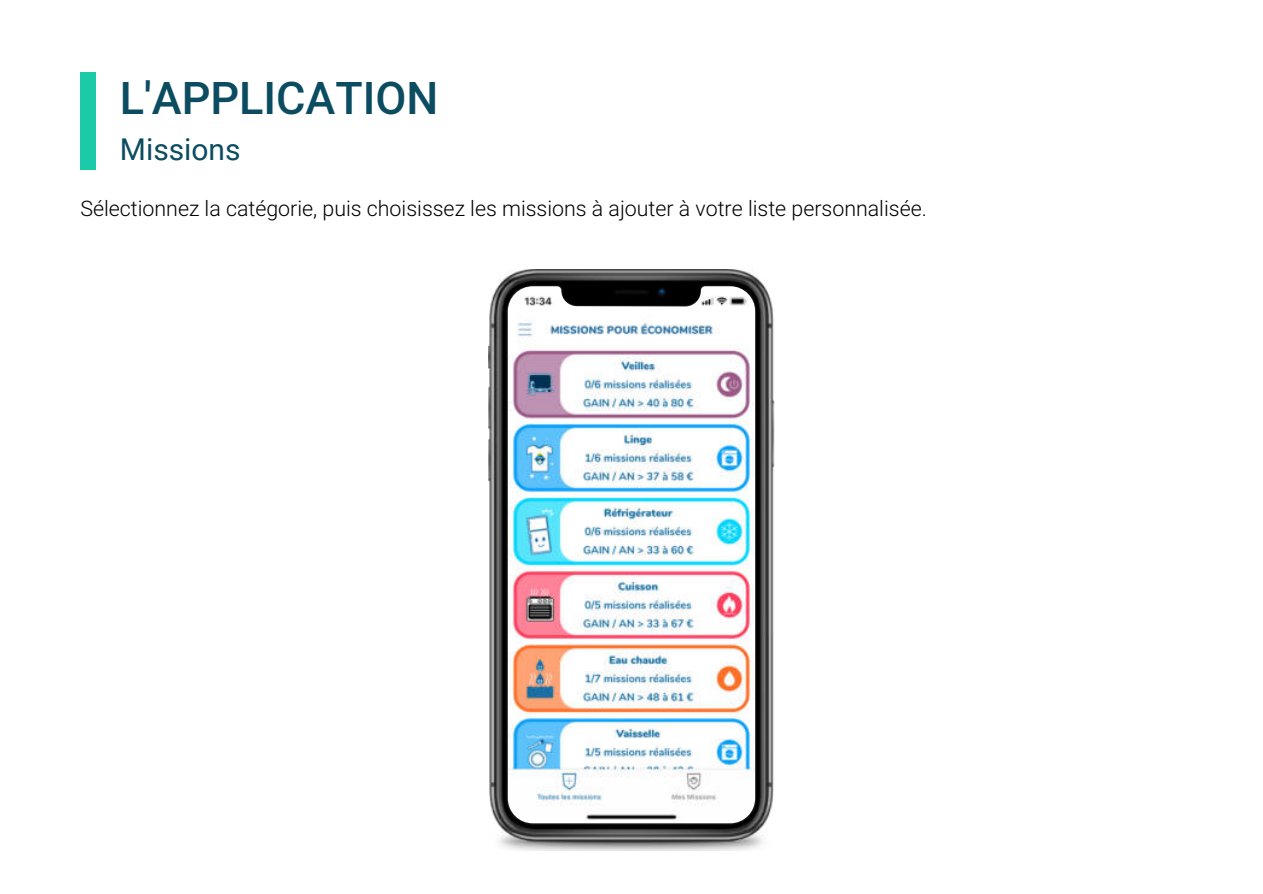
<style>
.page{position:relative;width:1263px;height:894px;background:#fff}
.page>*{position:absolute;margin:0;border:0;box-sizing:border-box;transform-origin:0 0}
.t1{font:500 45px "Roboto";color:#0c4c60}
.t2{font:30px "Roboto";color:#0c4c60}
.t3{font:300 21.45px "Roboto";color:#000}
</style>
<div class="page">
<div style="left:80px;top:72px;width:16px;height:97px;background:#1bcaa9"></div>
<img style="left:488px;top:270px;width:286px;height:580px">
<img style="left:508px;top:286px;width:247px;height:537px">
<h1 class="t1" style="left:120px;top:66px;width:320px">L'APPLICATION</h1>
<h2 class="t2" style="left:120px;top:128px;width:122px">Missions</h2>
<p class="t3" style="left:80px;top:193px;width:848px">Sélectionnez la catégorie, puis choisissez les missions à ajouter à votre liste personnalisée.</p>
</div>
